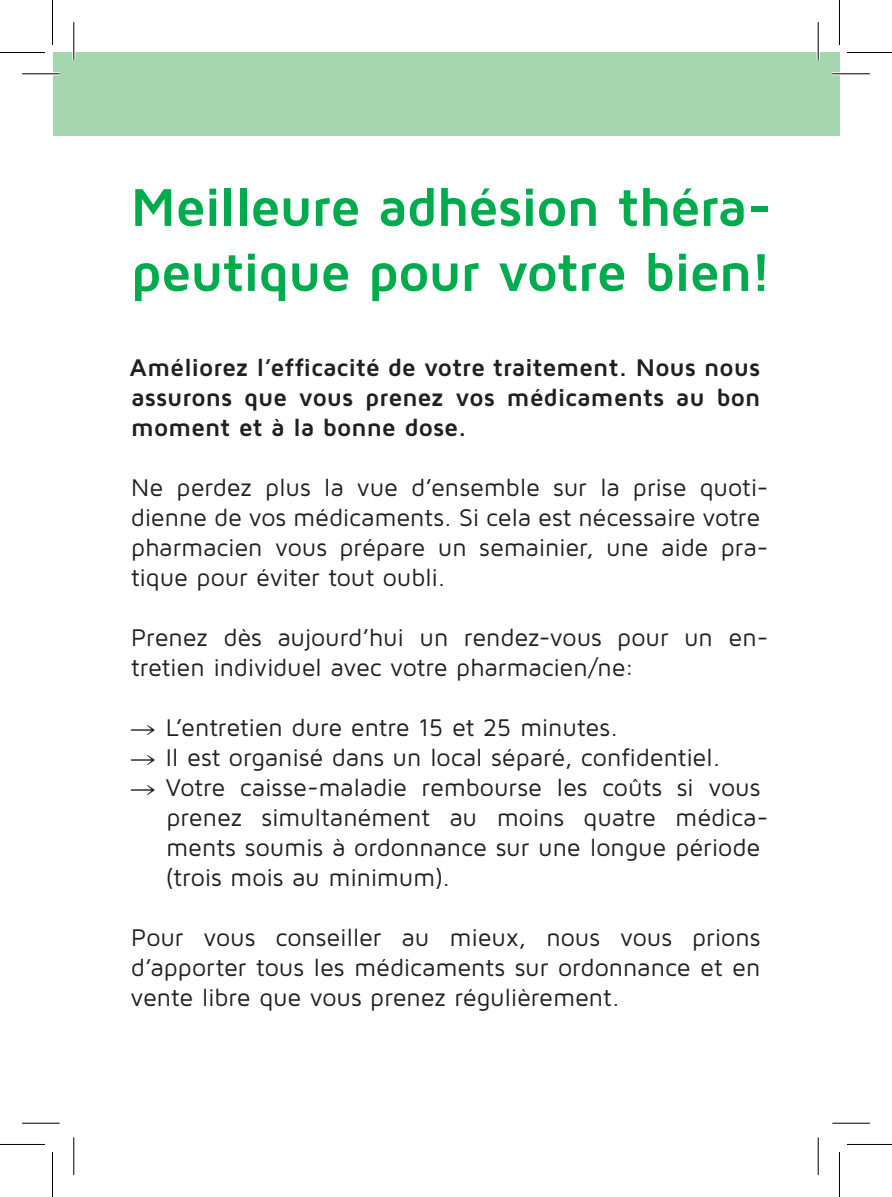
<style>
.page{position:relative;width:892px;height:1197px;background:#fff}
.page>*{position:absolute;margin:0;border:0;box-sizing:border-box;transform-origin:0 0}
.t1{font:700 55px/65px "Maven Pro";letter-spacing:-.025em;color:#00ab4d}
.t2{font:25px/30px "Maven Pro";letter-spacing:-.005em;color:#231f20}
.t3{font:700 25px/30px "Maven Pro";letter-spacing:-.005em;color:#231f20;text-align:justify}
</style>
<div class="page">
<div style="left:52px;top:52px;width:787px;height:84px;background:#a5d6ae"></div>
<hr style="left:22px;top:72px;width:38px;height:3px;background:#fff">
<hr style="left:832px;top:72px;width:38px;height:3px;background:#fff">
<hr style="left:72px;top:22px;width:3px;height:38px;background:#fff">
<hr style="left:816px;top:22px;width:3px;height:38px;background:#fff">
<hr style="left:22px;top:73px;width:38px;height:1px;background:#000">
<hr style="left:832px;top:73px;width:38px;height:1px;background:#000">
<hr style="left:22px;top:1122px;width:38px;height:1px;background:#000">
<hr style="left:832px;top:1122px;width:38px;height:1px;background:#000">
<hr style="left:73px;top:22px;width:1px;height:38px;background:#000">
<hr style="left:73px;top:1137px;width:1px;height:37px;background:#000">
<hr style="left:817px;top:22px;width:1px;height:38px;background:#000">
<hr style="left:817px;top:1137px;width:1px;height:37px;background:#000">
<hr style="left:0;top:52px;width:45px;height:1px;background:#000">
<hr style="left:847px;top:52px;width:45px;height:1px;background:#000">
<hr style="left:0;top:1143px;width:45px;height:1px;background:#000">
<hr style="left:847px;top:1143px;width:45px;height:1px;background:#000">
<hr style="left:52px;top:0;width:1px;height:45px;background:#000">
<hr style="left:52px;top:1151px;width:1px;height:45px;background:#000">
<hr style="left:839px;top:0;width:1px;height:45px;background:#000">
<hr style="left:839px;top:1151px;width:1px;height:45px;background:#000">
<h1 class="t1" style="left:130px;top:172px;width:643px">Meilleure adhésion théra&shy;peutique pour votre bien!</h1>
<p class="t3" style="left:129px;top:351px;width:633px">Améliorez l’efficacité de votre traitement. Nous nous assurons que vous prenez vos médicaments au bon moment et à la bonne dose.</p>
<p class="t2" style="left:131px;top:471px;width:639px">Ne perdez plus la vue d’ensemble sur la prise quoti&shy;dienne de vos médicaments. Si cela est nécessaire votre pharmacien vous prépare un semainier, une aide pra&shy;tique pour éviter tout oubli.</p>
<p class="t2" style="left:131px;top:621px;width:639px">Prenez dès aujourd’hui un rendez-vous pour un en&shy;tretien individuel avec votre pharmacien/ne:</p>
<p class="t2" style="left:131px;top:711px;width:489px">→ L’entretien dure entre 15 et 25 minutes.</p>
<p class="t2" style="left:131px;top:741px;width:591px">→ Il est organisé dans un local séparé, confidentiel.</p>
<p class="t2" style="left:165px;top:771px;width:604px;text-indent:-35px">→ Votre caisse-maladie rembourse les coûts si vous prenez simultanément au moins quatre médica&shy;ments soumis à ordonnance sur une longue période (trois mois au minimum).</p>
<p class="t2" style="left:130px;top:921px;width:631px;text-align:justify">Pour vous conseiller au mieux, nous vous prions d’apporter tous les médicaments sur ordonnance et en vente libre que vous prenez régulièrement.</p>
</div>
